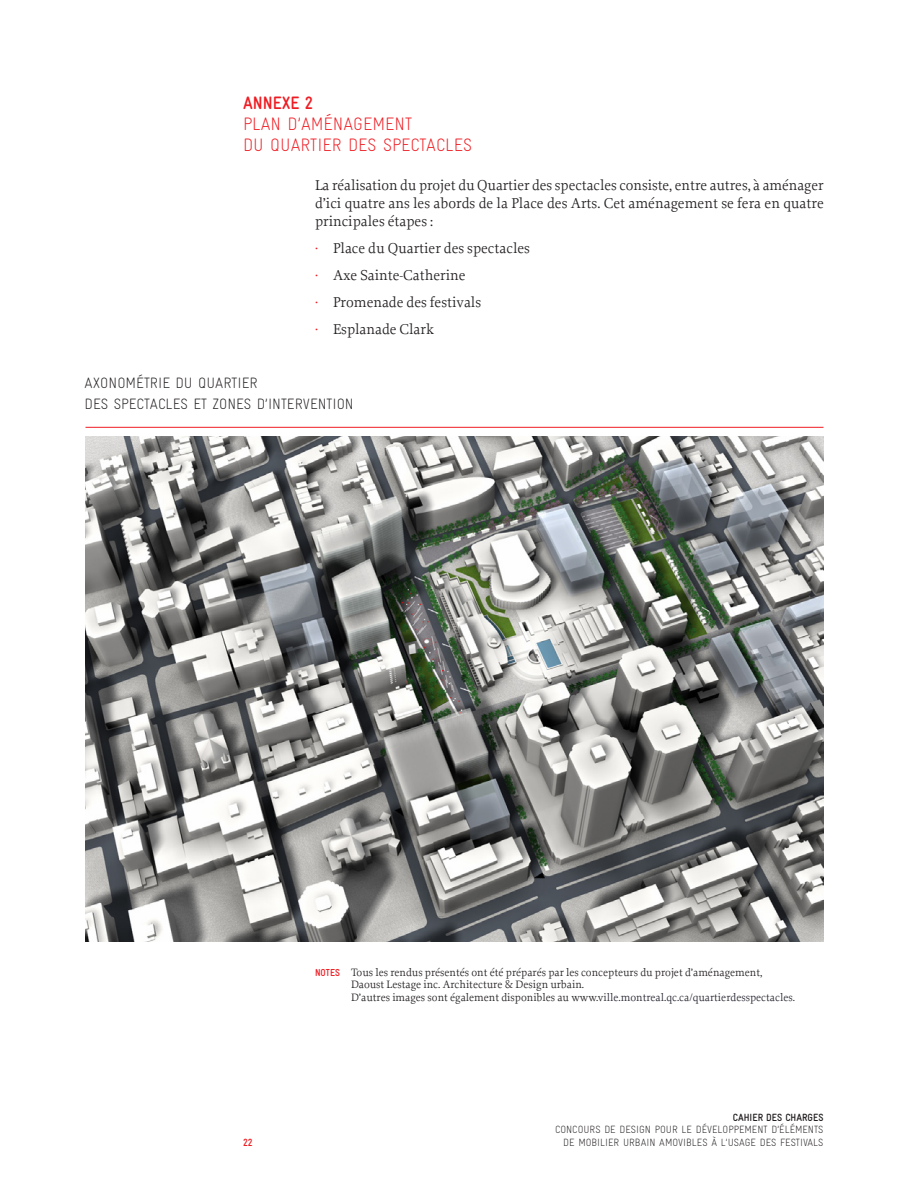
<style>
.page{position:relative;width:918px;height:1188px;background:#fff}
.page>*{position:absolute;margin:0;border:0;box-sizing:border-box;transform-origin:0 0}
.t1{font:300 18px/21px "Gravur Condensed";color:#ee1d23}
.t2{font:700 18px "Gravur Condensed";color:#ee1d23}
.t3{font:15px/27px "Proforma";color:#231f20;text-align:justify}
.t4{font:300 15px/21px "Gravur Condensed";color:#231f20}
.t5{font:11.25px/12.3px "Proforma";color:#231f20}
.t6{font:300 10.5px/12.6px "Gravur Condensed";color:#231f20;text-align:right}
.t7{font:700 10.5px "Gravur Condensed";color:#231f20}
.t8{font:700 10.5px "Gravur Condensed";color:#ee1d23}
.s1{color:#ee1d23}
.s2{font-family:"Gravur Condensed";font-weight:700;font-size:10.2px;color:#ee1d23}
.s3{color:#24242f}
</style>
<div class="page">
<img style="left:86px;top:436px;width:738px;height:506px">
<hr style="left:86px;top:427px;width:738px;height:1px;background:#ee1d23">
<p class="t2" style="left:243px;top:92px;width:11px">ANNEXE</p>
<p class="t2" style="left:305px;top:92px;width:10px">2</p>
<p class="t1" style="left:243px;top:113px;width:231px">PLAN D’AMÉNAGEMENT<br>DU QUARTIER DES SPECTACLES</p>
<p class="t3" style="left:315px;top:176px;width:510px;line-height:18px">La réalisation du projet du Quartier des spectacles consiste, entre autres, à aménager d’ici quatre ans les abords de la Place des Arts. Cet aménagement se fera en quatre principales étapes :</p>
<p class="t3" style="left:315px;top:234px;width:216px;text-align:left"><span class="s1">·</span> Place du Quartier des spectacles <span class="s1">·</span> Axe Sainte-Catherine<br><span class="s1">·</span> Promenade des festivals<br><span class="s1">·</span> Esplanade Clark</p>
<p class="t4" style="left:85px;top:373px;width:271px">AXONOMÉTRIE DU QUARTIER<br>DES SPECTACLES ET ZONES D’INTERVENTION</p>
<p class="t8" style="left:243px;top:1137px;width:11px">22</p>
<p class="t5" style="left:351px;top:966px;width:446px;text-indent:-36px"><span class="s2">NOTES</span> Tous les rendus présentés ont été préparés par les concepteurs du projet d’aménagement,<br>Daoust Lestage inc. Architecture &amp; Design urbain.<br>D’autres images sont également disponibles au www.v<span class="s3">ille.montreal.qc.ca/quartierdesspectacles.</span></p>
<p class="t7" style="left:733px;top:1111px;width:12px">CAHIER</p>
<p class="t7" style="left:766px;top:1111px;width:6px">DES</p>
<p class="t7" style="left:785px;top:1111px;width:12px">CHARGES</p>
<p class="t6" style="left:555px;top:1123px;width:270px">CONCOURS DE DESIGN POUR LE DÉVELOPPEMENT D’ÉLÉMENTS<br>DE MOBILIER URBAIN AMOVIBLES À L’USAGE DES FESTIVALS</p>
</div>
